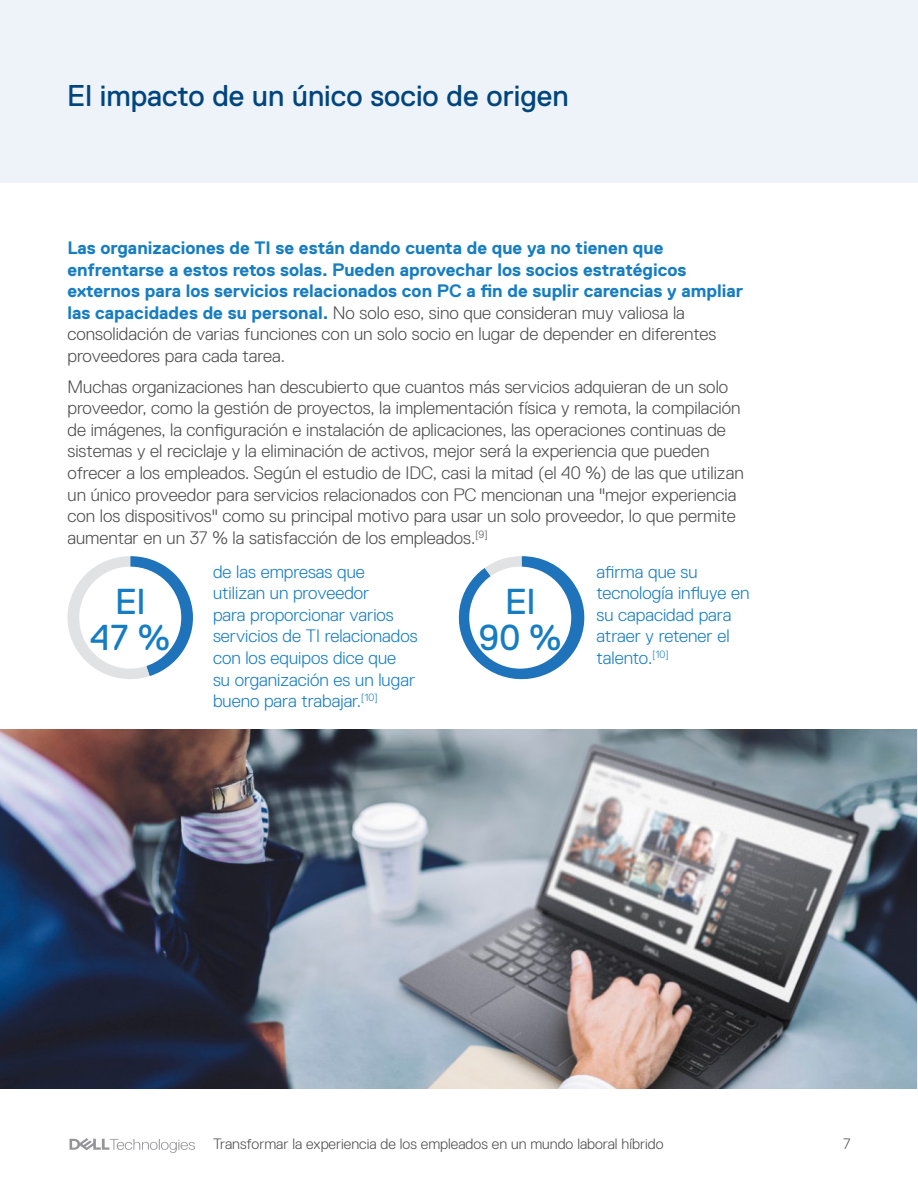
<style>
.page{position:relative;width:918px;height:1188px;background:#fff}
.page>*{position:absolute;margin:0;border:0;box-sizing:border-box;transform-origin:0 0}
.t1{font:36px/36px "Dell Replica";color:#177dc2;text-align:center}
.t2{font:30px "Dell Replica";color:#00457d}
.t3{font:300 18px/21.6px "Dell Replica";color:#4d4d4f}
.t4{font:700 18px/21.6px "Dell Replica";color:#177dc2}
.t5{font:300 18px/21.6px "Dell Replica";color:#177dc2}
.t6{font:300 15px "Dell Replica";color:#4d4d4f}
.s1{font-weight:300;color:#4d4d4f}
</style>
<div class="page">
<svg style="left:70px;top:1138px;width:125px;height:15px"></svg>
<img style="left:0;top:729px;width:917px;height:360px">
<div style="left:0;top:0;width:918px;height:183px;background:#eef2f9"></div>
<svg style="left:68px;top:556px;width:125px;height:123px"></svg>
<div style="left:79px;top:567px;width:102px;height:102px;background:#fff;border-radius:50%"></div>
<svg style="left:458px;top:556px;width:127px;height:124px"></svg>
<div style="left:469px;top:567px;width:102px;height:102px;background:#fff;border-radius:50%"></div>
<p class="t2" style="left:67px;top:79px;width:503px">El impacto de un único socio de origen</p>
<p class="t4" style="left:68px;top:237px;width:677px">Las organizaciones de TI se están dando cuenta de que ya no tienen que enfrentarse a estos retos solas. Pueden aprovechar los socios estratégicos externos para los servicios relacionados con PC a fin de suplir carencias y ampliar las capacidades de su personal. <span class="s1">No solo eso, sino que consideran muy valiosa la consolidación de varias funciones con un solo socio en lugar de depender en diferentes proveedores para cada tarea.</span></p>
<p class="t3" style="left:68px;top:376px;width:678px">Muchas organizaciones han descubierto que cuantos más servicios adquieran de un solo proveedor, como la gestión de proyectos, la implementación física y remota, la compilación de imágenes, la configuración e instalación de aplicaciones, las operaciones continuas de sistemas y el reciclaje y la eliminación de activos, mejor será la experiencia que pueden ofrecer a los empleados. Según el estudio de IDC, casi la mitad (el 40 %) de las que utilizan un único proveedor para servicios relacionados con PC mencionan una "mejor experiencia con los dispositivos" como su principal motivo para usar un solo proveedor, lo que permite aumentar en un 37 % la satisfacción de los empleados.<sup>[9]</sup></p>
<p class="t5" style="left:213px;top:561px;width:206px">de las empresas que utilizan un proveedor<br>para proporcionar varios servicios de TI relacionados con los equipos dice que su organización es un lugar bueno para trabajar.<sup>[10]</sup></p>
<p class="t5" style="left:596px;top:561px;width:154px">afirma que su tecnología influye en su capacidad para atraer y retener el talento.<sup>[10]</sup></p>
<p class="t1" style="left:90px;top:583px;width:81px">El<br>47 %</p>
<p class="t1" style="left:479px;top:583px;width:84px">El<br>90 %</p>
<p class="t6" style="left:213px;top:1135px;width:452px">Transformar la experiencia de los empleados en un mundo laboral híbrido</p>
<p class="t6" style="left:843px;top:1135px;width:9px">7</p>
</div>
